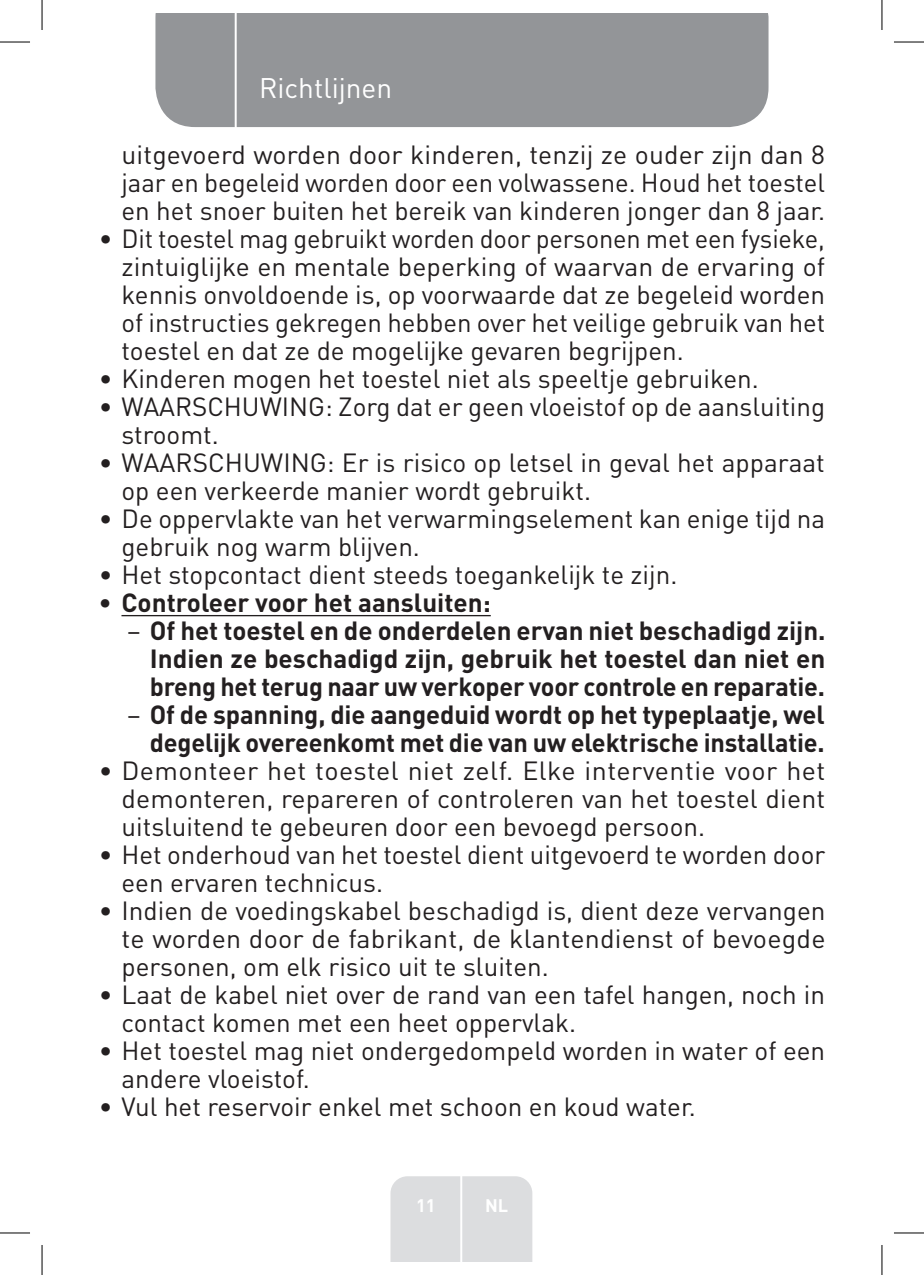
<style>
.page{position:relative;width:924px;height:1275px;background:#fff}
.page>*{position:absolute;margin:0;border:0;box-sizing:border-box;transform-origin:0 0}
.t1{font:28px "DIN Pro";color:#fff}
.t2{font:26px/28px "DIN Pro";color:#231f20}
.t3{font:700 26px/28px "DIN Pro";letter-spacing:-.005em;color:#231f20;text-align:justify}
.t4{font:700 18px "DIN Pro";color:#fff}
.s1{font-weight:400}
</style>
<div class="page">
<div style="left:155px;top:14px;width:613px;height:113px;background:#939598"></div>
<div style="left:390px;top:1176px;width:142px;height:85px;background:#dcdddf"></div>
<hr style="left:460px;top:1153px;width:2px;height:108px;background:#fff">
<hr style="left:234px;top:14px;width:2px;height:116px;background:#fff">
<hr style="left:121px;top:615px;width:369px;height:1px;background:#231f20">
<hr style="left:0;top:42px;width:30px;height:1px;background:#000">
<hr style="left:893px;top:42px;width:30px;height:1px;background:#000">
<hr style="left:0;top:1232px;width:30px;height:1px;background:#000">
<hr style="left:893px;top:1232px;width:30px;height:1px;background:#000">
<hr style="left:42px;top:0;width:1px;height:30px;background:#000">
<hr style="left:42px;top:1245px;width:1px;height:30px;background:#000">
<hr style="left:881px;top:0;width:1px;height:30px;background:#000">
<hr style="left:881px;top:1245px;width:1px;height:30px;background:#000">
<p class="t1" style="left:259px;top:69px;width:134px">Richtlijnen</p>
<p class="t2" style="left:121px;top:139px;width:705px;text-align:justify">uitgevoerd worden door kinderen, tenzij ze ouder zijn dan 8 jaar en begeleid worden door een volwassene. Houd het toestel en het snoer buiten het bereik van kinderen jonger dan 8 jaar.</p>
<p class="t2" style="left:121px;top:223px;width:705px;text-align:justify;text-indent:-23px">• Dit toestel mag gebruikt worden door personen met een fysieke, zintuiglijke en mentale beperking of waarvan de ervaring of kennis onvoldoende is, op voorwaarde dat ze begeleid worden of instructies gekregen hebben over het veilige gebruik van het toestel en dat ze de mogelijke gevaren begrijpen.</p>
<p class="t2" style="left:99px;top:363px;width:661px">• Kinderen mogen het toestel niet als speeltje gebruiken.</p>
<p class="t2" style="left:121px;top:391px;width:705px;text-indent:-23px">• WAARSCHUWING: Zorg dat er geen vloeistof op de aansluiting stroomt.</p>
<p class="t2" style="left:121px;top:447px;width:704px;text-indent:-23px">• WAARSCHUWING: Er is risico op letsel in geval het apparaat op een verkeerde manier wordt gebruikt.</p>
<p class="t2" style="left:121px;top:503px;width:704px;text-indent:-23px">• De oppervlakte van het verwarmingselement kan enige tijd na gebruik nog warm blijven.</p>
<p class="t2" style="left:99px;top:559px;width:580px">• Het stopcontact dient steeds toegankelijk te zijn.</p>
<p class="t3" style="left:99px;top:587px;width:393px">• Controleer voor het aansluiten:</p>
<p class="t3" style="left:150px;top:615px;width:676px;text-indent:-23px"><span class="s1">–</span> Of het toestel en de onderdelen ervan niet beschadigd zijn.<br>Indien ze beschadigd zijn, gebruik het toestel dan niet en breng het terug naar uw verkoper voor controle en reparatie.</p>
<p class="t3" style="left:127px;top:699px;width:698px;text-align:right"><span class="s1">–</span> Of de spanning, die aangeduid wordt op het typeplaatje, wel degelijk overeenkomt met die van uw elektrische installatie.</p>
<p class="t2" style="left:121px;top:755px;width:705px;text-align:justify;text-indent:-23px">• Demonteer het toestel niet zelf. Elke interventie voor het demonteren, repareren of controleren van het toestel dient uitsluitend te gebeuren door een bevoegd persoon.</p>
<p class="t2" style="left:121px;top:839px;width:705px;text-indent:-23px">• Het onderhoud van het toestel dient uitgevoerd te worden door een ervaren technicus.</p>
<p class="t2" style="left:121px;top:895px;width:705px;text-align:justify;text-indent:-23px">• Indien de voedingskabel beschadigd is, dient deze vervangen te worden door de fabrikant, de klantendienst of bevoegde personen, om elk risico uit te sluiten.</p>
<p class="t2" style="left:121px;top:979px;width:704px;text-indent:-23px">• Laat de kabel niet over de rand van een tafel hangen, noch in contact komen met een heet oppervlak.</p>
<p class="t2" style="left:121px;top:1035px;width:705px;text-indent:-23px">• Het toestel mag niet ondergedompeld worden in water of een andere vloeistof.</p>
<p class="t2" style="left:99px;top:1091px;width:598px">• Vul het reservoir enkel met schoon en koud water.</p>
<p class="t4" style="left:416px;top:1192px;width:21px">11</p>
<p class="t4" style="left:485px;top:1192px;width:25px">NL</p>
</div>
